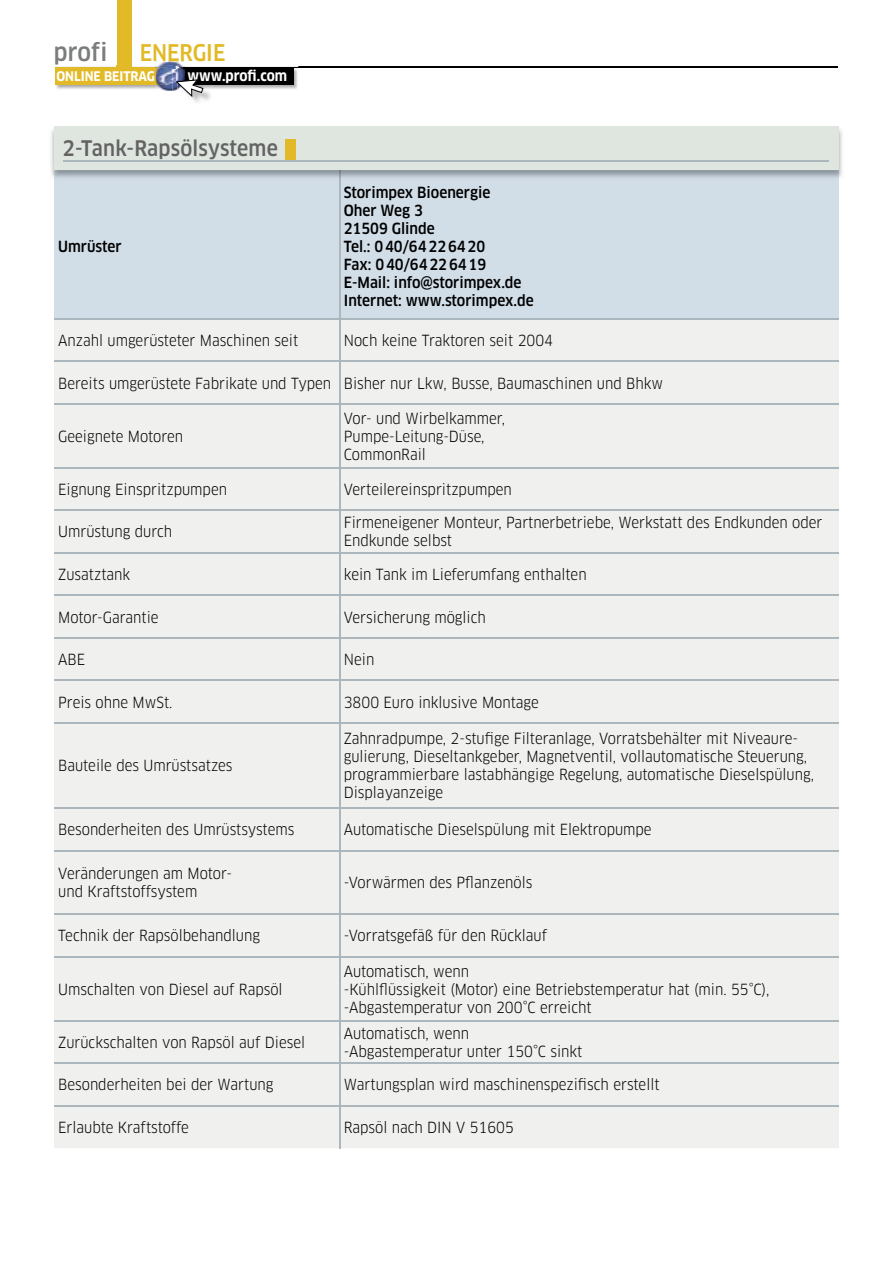
<style>
.page{position:relative;width:893px;height:1263px;background:#fff}
.page>*{position:absolute;margin:0;border:0;box-sizing:border-box;transform-origin:0 0}
.t1{font:500 condensed 24px "Clan OT";letter-spacing:.005em;color:#7b7c7c}
.t2{font:500 condensed 22.5px "Clan OT";color:#e2b926}
.t3{font:500 condensed 21px "Clan OT";letter-spacing:.01em;color:#636363}
.t4{font:condensed 15px/18px "Clan OT";color:#000}
.t5{font:500 condensed 15px/18px "Clan OT";color:#000}
.t6{font:700 condensed 14.25px "Clan OT";color:#fff}
.t7{font:700 condensed 12.9px "Clan OT";color:#fff}
</style>
<div class="page">
<div style="left:54px;top:180px;width:785px;height:138px;background:#d1dde7"></div>
<div style="left:54px;top:319px;width:785px;height:829px;background:#f0f0ee"></div>
<hr style="left:339px;top:170px;width:1px;height:148px;background:#abb6bd">
<hr style="left:54px;top:318px;width:286px;height:1px;background:#abb6bd">
<hr style="left:340px;top:318px;width:499px;height:1px;background:#abb6bd">
<hr style="left:339px;top:319px;width:1px;height:42px;background:#abb6bd">
<hr style="left:54px;top:361px;width:286px;height:1px;background:#abb6bd">
<hr style="left:340px;top:361px;width:499px;height:1px;background:#abb6bd">
<hr style="left:339px;top:362px;width:1px;height:41px;background:#abb6bd">
<hr style="left:54px;top:403px;width:286px;height:1px;background:#abb6bd">
<hr style="left:340px;top:403px;width:499px;height:1px;background:#abb6bd">
<hr style="left:339px;top:404px;width:1px;height:63px;background:#abb6bd">
<hr style="left:54px;top:467px;width:286px;height:1px;background:#abb6bd">
<hr style="left:340px;top:467px;width:499px;height:1px;background:#abb6bd">
<hr style="left:339px;top:468px;width:1px;height:42px;background:#abb6bd">
<hr style="left:54px;top:510px;width:286px;height:1px;background:#abb6bd">
<hr style="left:340px;top:510px;width:499px;height:1px;background:#abb6bd">
<hr style="left:339px;top:511px;width:1px;height:41px;background:#abb6bd">
<hr style="left:54px;top:552px;width:286px;height:1px;background:#abb6bd">
<hr style="left:340px;top:552px;width:499px;height:1px;background:#abb6bd">
<hr style="left:339px;top:553px;width:1px;height:42px;background:#abb6bd">
<hr style="left:54px;top:595px;width:286px;height:1px;background:#abb6bd">
<hr style="left:340px;top:595px;width:499px;height:1px;background:#abb6bd">
<hr style="left:339px;top:596px;width:1px;height:41px;background:#abb6bd">
<hr style="left:54px;top:637px;width:286px;height:1px;background:#abb6bd">
<hr style="left:340px;top:637px;width:499px;height:1px;background:#abb6bd">
<hr style="left:339px;top:638px;width:1px;height:42px;background:#abb6bd">
<hr style="left:54px;top:680px;width:286px;height:1px;background:#abb6bd">
<hr style="left:340px;top:680px;width:499px;height:1px;background:#abb6bd">
<hr style="left:339px;top:681px;width:1px;height:41px;background:#abb6bd">
<hr style="left:54px;top:722px;width:286px;height:1px;background:#abb6bd">
<hr style="left:340px;top:722px;width:499px;height:1px;background:#abb6bd">
<hr style="left:339px;top:723px;width:1px;height:84px;background:#abb6bd">
<hr style="left:54px;top:807px;width:286px;height:1px;background:#abb6bd">
<hr style="left:340px;top:807px;width:499px;height:1px;background:#abb6bd">
<hr style="left:339px;top:808px;width:1px;height:42px;background:#abb6bd">
<hr style="left:54px;top:850px;width:286px;height:1px;background:#abb6bd">
<hr style="left:340px;top:850px;width:499px;height:1px;background:#abb6bd">
<hr style="left:339px;top:851px;width:1px;height:63px;background:#abb6bd">
<hr style="left:54px;top:914px;width:286px;height:1px;background:#abb6bd">
<hr style="left:340px;top:914px;width:499px;height:1px;background:#abb6bd">
<hr style="left:339px;top:915px;width:1px;height:41px;background:#abb6bd">
<hr style="left:54px;top:956px;width:286px;height:1px;background:#abb6bd">
<hr style="left:340px;top:956px;width:499px;height:1px;background:#abb6bd">
<hr style="left:339px;top:957px;width:1px;height:63px;background:#abb6bd">
<hr style="left:54px;top:1020px;width:286px;height:1px;background:#abb6bd">
<hr style="left:340px;top:1020px;width:499px;height:1px;background:#abb6bd">
<hr style="left:339px;top:1021px;width:1px;height:41px;background:#abb6bd">
<hr style="left:54px;top:1062px;width:286px;height:2px;background:#abb6bd">
<hr style="left:340px;top:1062px;width:499px;height:2px;background:#abb6bd">
<hr style="left:339px;top:1064px;width:1px;height:41px;background:#abb6bd">
<hr style="left:54px;top:1105px;width:286px;height:1px;background:#abb6bd">
<hr style="left:340px;top:1105px;width:499px;height:1px;background:#abb6bd">
<hr style="left:339px;top:1106px;width:1px;height:42px;background:#abb6bd">
<hr style="left:55px;top:67px;width:783px;height:1px;background:#000">
<div style="left:117px;top:0;width:15px;height:67px;background:#e2b926"></div>
<img style="left:213px;top:66px;width:85px;height:23px">
<div style="left:179px;top:67px;width:114px;height:18px;background:#000"></div>
<img style="left:56px;top:66px;width:100px;height:23px">
<svg style="left:117px;top:66px;width:15px;height:1px"></svg>
<div style="left:55px;top:67px;width:112px;height:18px;background:#e2b926"></div>
<svg style="left:156px;top:62px;width:57px;height:39px"></svg>
<div style="left:54px;top:126px;width:785px;height:44px;background:#dfe6e0"></div>
<div style="left:286px;top:140px;width:10px;height:21px;background:#e2b926"></div>
<hr style="left:63px;top:161px;width:766px;height:1px;background:#abb6bd">
<h1 class="t1" style="left:54px;top:39px;width:55px">profi</h1>
<h2 class="t2" style="left:140px;top:40px;width:87px">ENERGIE</h2>
<p class="t7" style="left:56px;top:68px;width:100px">ONLINE BEITRAG</p>
<p class="t6" style="left:188px;top:67px;width:101px">www.profi.com</p>
<h3 class="t3" style="left:63px;top:136px;width:217px">2-Tank-Rapsölsysteme</h3>
<p class="t5" style="left:58px;top:238px;width:65px">Umrüster</p>
<p class="t5" style="left:344px;top:184px;width:191px">Storimpex Bioenergie<br>Oher Weg 3<br>21509 Glinde<br>Tel.: 0 40/64 22 64 20<br>Fax: 0 40/64 22 64 19<br>E-Mail: info@storimpex.de<br>Internet: www.storimpex.de</p>
<p class="t4" style="left:58px;top:332px;width:241px">Anzahl umgerüsteter Maschinen seit</p>
<p class="t4" style="left:344px;top:332px;width:211px">Noch keine Traktoren seit 2004</p>
<p class="t4" style="left:58px;top:374px;width:606px">Bereits umgerüstete Fabrikate und Typen Bisher nur Lkw, Busse, Baumaschinen und Bhkw</p>
<p class="t4" style="left:58px;top:427px;width:127px">Geeignete Motoren</p>
<p class="t4" style="left:344px;top:409px;width:163px">Vor- und Wirbelkammer,<br>Pumpe-Leitung-Düse,<br>CommonRail</p>
<p class="t4" style="left:58px;top:480px;width:170px">Eignung Einspritzpumpen</p>
<p class="t4" style="left:344px;top:480px;width:170px">Verteilereinspritzpumpen</p>
<p class="t4" style="left:58px;top:523px;width:115px">Umrüstung durch</p>
<p class="t4" style="left:344px;top:514px;width:480px">Firmeneigener Monteur, Partnerbetriebe, Werkstatt des Endkunden oder<br>Endkunde selbst</p>
<p class="t4" style="left:58px;top:565px;width:73px">Zusatztank</p>
<p class="t4" style="left:344px;top:565px;width:244px">kein Tank im Lieferumfang enthalten</p>
<p class="t4" style="left:58px;top:608px;width:102px">Motor-Garantie</p>
<p class="t4" style="left:344px;top:608px;width:144px">Versicherung möglich</p>
<p class="t4" style="left:58px;top:650px;width:28px">ABE</p>
<p class="t4" style="left:344px;top:650px;width:32px">Nein</p>
<p class="t4" style="left:58px;top:693px;width:116px">Preis ohne MwSt.</p>
<p class="t4" style="left:344px;top:693px;width:197px">3800 Euro inklusive Montage</p>
<p class="t4" style="left:58px;top:757px;width:176px">Bauteile des Umrüstsatzes</p>
<p class="t4" style="left:344px;top:730px;width:472px">Zahnradpumpe, 2-stufige Filteranlage, Vorratsbehälter mit Niveaure&shy;gulierung, Dieseltankgeber, Magnetventil, vollautomatische Steuerung, programmierbare lastabhängige Regelung, automatische Dieselspülung, Displayanzeige</p>
<p class="t4" style="left:58px;top:821px;width:238px">Besonderheiten des Umrüstsystems</p>
<p class="t4" style="left:344px;top:821px;width:309px">Automatische Dieselspülung mit Elektropumpe</p>
<p class="t4" style="left:58px;top:865px;width:175px">Veränderungen am Motor&shy;und Kraftstoffsystem</p>
<p class="t4" style="left:344px;top:874px;width:190px">-Vorwärmen des Pflanzenöls</p>
<p class="t4" style="left:58px;top:927px;width:203px">Technik der Rapsölbehandlung</p>
<p class="t4" style="left:344px;top:927px;width:205px">-Vorratsgefäß für den Rücklauf</p>
<p class="t4" style="left:58px;top:980px;width:226px">Umschalten von Diesel auf Rapsöl</p>
<p class="t4" style="left:344px;top:962px;width:427px">Automatisch, wenn<br>-Kühlflüssigkeit (Motor) eine Betriebstemperatur hat (min. 55°C), -Abgastemperatur von 200°C erreicht</p>
<p class="t4" style="left:58px;top:1033px;width:248px">Zurückschalten von Rapsöl auf Diesel</p>
<p class="t4" style="left:344px;top:1024px;width:240px">Automatisch, wenn -Abgastemperatur unter 150°C sinkt</p>
<p class="t4" style="left:58px;top:1076px;width:217px">Besonderheiten bei der Wartung</p>
<p class="t4" style="left:344px;top:1076px;width:317px">Wartungsplan wird maschinenspezifisch erstellt</p>
<p class="t4" style="left:58px;top:1118px;width:132px">Erlaubte Kraftstoffe</p>
<p class="t4" style="left:344px;top:1118px;width:172px">Rapsöl nach DIN V 51605</p>
</div>
